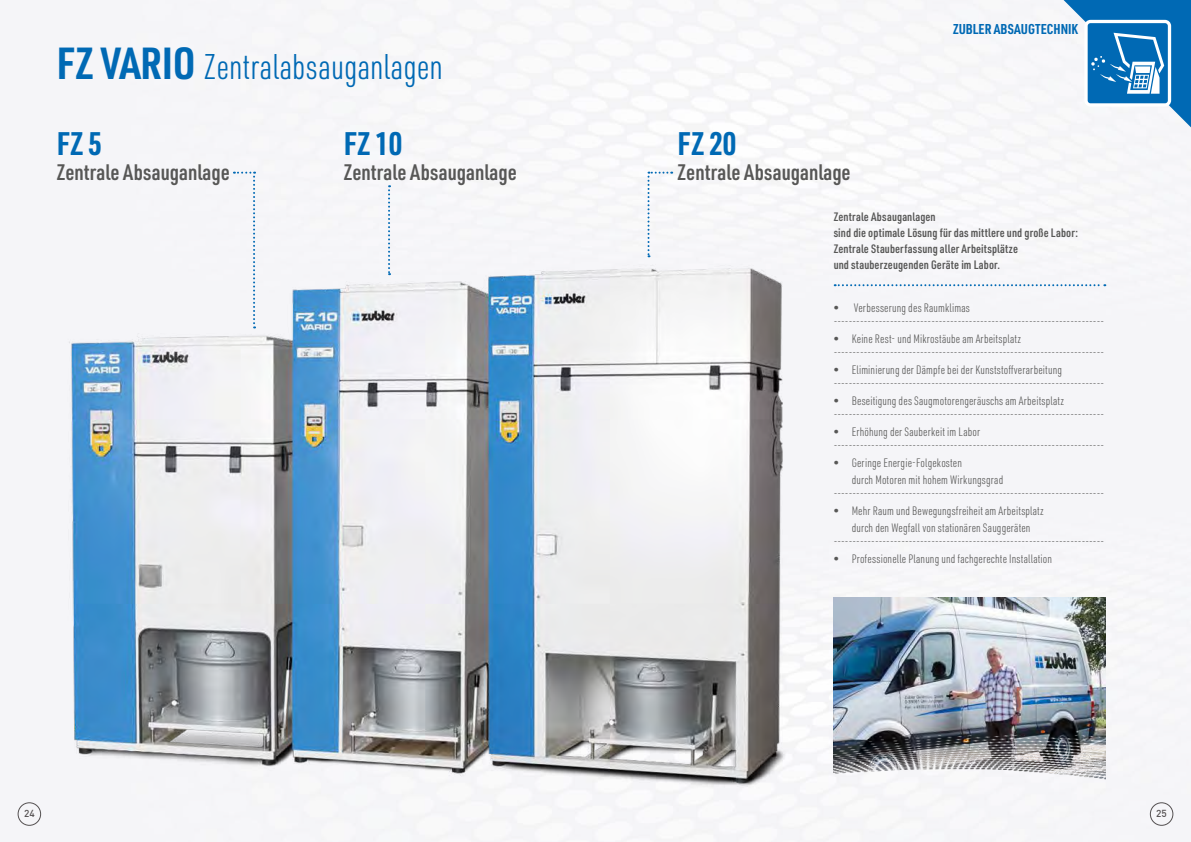
<style>
.page{position:relative;width:1191px;height:842px;background:#fff}
.page>*{position:absolute;margin:0;border:0;box-sizing:border-box;transform-origin:0 0}
.t1{font:300 35px "URWDIN Cond";color:#0069b4}
.t2{font:700 32px "URWDIN Cond";letter-spacing:.015em;color:#0069b4}
.t3{font:600 22px "URWDIN Cond";color:#575756}
.t4{font:700 14px "URWDIN Cond";color:#0069b4}
.t5{font:300 12px/14px "URWDIN Cond";letter-spacing:.01em;color:#575756}
.t6{font:600 12px/16px "URWDIN Cond";letter-spacing:.01em;color:#575756}
.t7{font:500 10px "DIN";color:#545051}
.s1{font-weight:700;font-size:44px}
</style>
<div class="page">
<div style="left:17px;top:0;width:1174px;height:842px;background:#f5f5f8"></div>
<svg style="left:1063px;top:0;width:128px;height:127px"></svg>
<img style="left:57px;top:235px;width:738px;height:565px">
<svg style="left:647px;top:172px;width:25px;height:85px"></svg>
<div style="left:18px;top:802px;width:23px;height:24px;border:1px solid #545051;border-radius:50%"></div>
<div style="left:1150px;top:802px;width:23px;height:24px;border:1px solid #545051;border-radius:50%"></div>
<svg style="left:234px;top:172px;width:21px;height:156px"></svg>
<svg style="left:834px;top:284px;width:271px;height:2px"></svg>
<img style="left:833px;top:597px;width:272px;height:203px">
<svg style="left:388px;top:185px;width:2px;height:90px"></svg>
<h1 class="t1" style="left:57px;top:44px;width:388px"><span class="s1">FZ VARIO</span> Zentralabsauganlagen</h1>
<h2 class="t2" style="left:57px;top:122px;width:47px">FZ 5</h2>
<h3 class="t3" style="left:57px;top:157px;width:175px">Zentrale Absauganlage</h3>
<h2 class="t2" style="left:344px;top:122px;width:60px">FZ 10</h2>
<h3 class="t3" style="left:344px;top:157px;width:175px">Zentrale Absauganlage</h3>
<h2 class="t2" style="left:677px;top:122px;width:60px">FZ 20</h2>
<h3 class="t3" style="left:677px;top:157px;width:175px">Zentrale Absauganlage</h3>
<p class="t4" style="left:953px;top:19px;width:126px">ZUBLER ABSAUGTECHNIK</p>
<p class="t6" style="left:833px;top:208px;width:246px">Zentrale Absauganlagen<br>sind die optimale Lösung für das mittlere und große Labor:<br>Zentrale Stauberfassung aller Arbeitsplätze<br>und stauberzeugenden Geräte im Labor.</p>
<p class="t5" style="left:833px;top:300px;width:272px">• Verbesserung des Raumklimas ------------------------------------------------------------------------</p>
<p class="t5" style="left:833px;top:331px;width:272px">• Keine Rest- und Mikrostäube am Arbeitsplatz ------------------------------------------------------------------------</p>
<p class="t5" style="left:833px;top:362px;width:272px">• Eliminierung der Dämpfe bei der Kunststoffverarbeitung ------------------------------------------------------------------------</p>
<p class="t5" style="left:833px;top:393px;width:272px">• Beseitigung des Saugmotorengeräuschs am Arbeitsplatz ------------------------------------------------------------------------</p>
<p class="t5" style="left:833px;top:424px;width:272px">• Erhöhung der Sauberkeit im Labor ------------------------------------------------------------------------</p>
<p class="t5" style="left:851px;top:454px;width:153px;line-height:17px;text-indent:-18px">• Geringe Energie-Folgekosten<br>durch Motoren mit hohem Wirkungsgrad</p>
<p class="t5" style="left:833px;top:486px;width:272px">------------------------------------------------------------------------</p>
<p class="t5" style="left:833px;top:502px;width:212px;line-height:17px;text-align:center">• Mehr Raum und Bewegungsfreiheit am Arbeitsplatz durch den Wegfall von stationären Sauggeräten</p>
<p class="t5" style="left:833px;top:534px;width:272px">------------------------------------------------------------------------</p>
<p class="t5" style="left:833px;top:551px;width:220px">• Professionelle Planung und fachgerechte Installation</p>
<p class="t7" style="left:24px;top:807px;width:12px">24</p>
<p class="t7" style="left:1156px;top:807px;width:12px">25</p>
</div>
